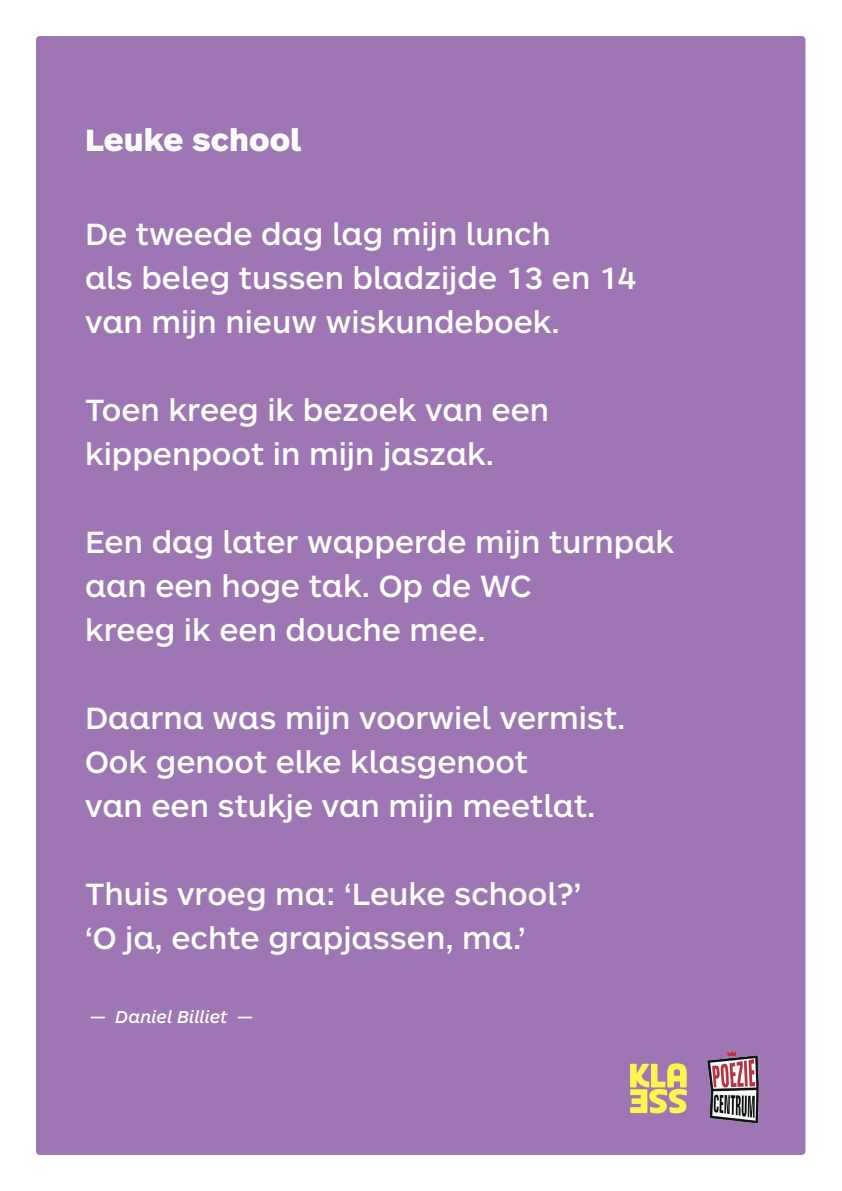
<style>
.page{position:relative;width:842px;height:1191px;background:#fff}
.page>*{position:absolute;margin:0;border:0;box-sizing:border-box;transform-origin:0 0}
.t1{font:500 32px/44px "ARS Maquette Pro";color:#fff}
.t2{font:900 32px "ARS Maquette Pro";color:#fff}
.t3{font:italic 500 18px "ARS Maquette Pro";color:#fff}
</style>
<div class="page">
<div style="left:36px;top:36px;width:769px;height:1119px;background:#9e76b3;border-radius:4px"></div>
<svg style="left:630px;top:1063px;width:57px;height:50px"></svg>
<img style="left:707px;top:1050px;width:52px;height:73px">
<p class="t2" style="left:85px;top:119px;width:218px">Leuke school</p>
<p class="t1" style="left:85px;top:210px;width:553px">De tweede dag lag mijn lunch<br>als beleg tussen bladzijde 13 en 14 van mijn nieuw wiskundeboek.</p>
<p class="t1" style="left:85px;top:386px;width:466px">Toen kreeg ik bezoek van een kippenpoot in mijn jaszak.</p>
<p class="t1" style="left:85px;top:518px;width:591px">Een dag later wapperde mijn turnpak aan een hoge tak. Op de WC<br>kreeg ik een douche mee.</p>
<p class="t1" style="left:85px;top:694px;width:542px">Daarna was mijn voorwiel vermist.<br>Ook genoot elke klasgenoot<br>van een stukje van mijn meetlat.</p>
<p class="t1" style="left:85px;top:870px;width:497px">Thuis vroeg ma: ‘Leuke school?’ ‘O ja, echte grapjassen, ma.’</p>
<p class="t3" style="left:90px;top:1005px;width:165px">— Daniel Billiet —</p>
</div>
